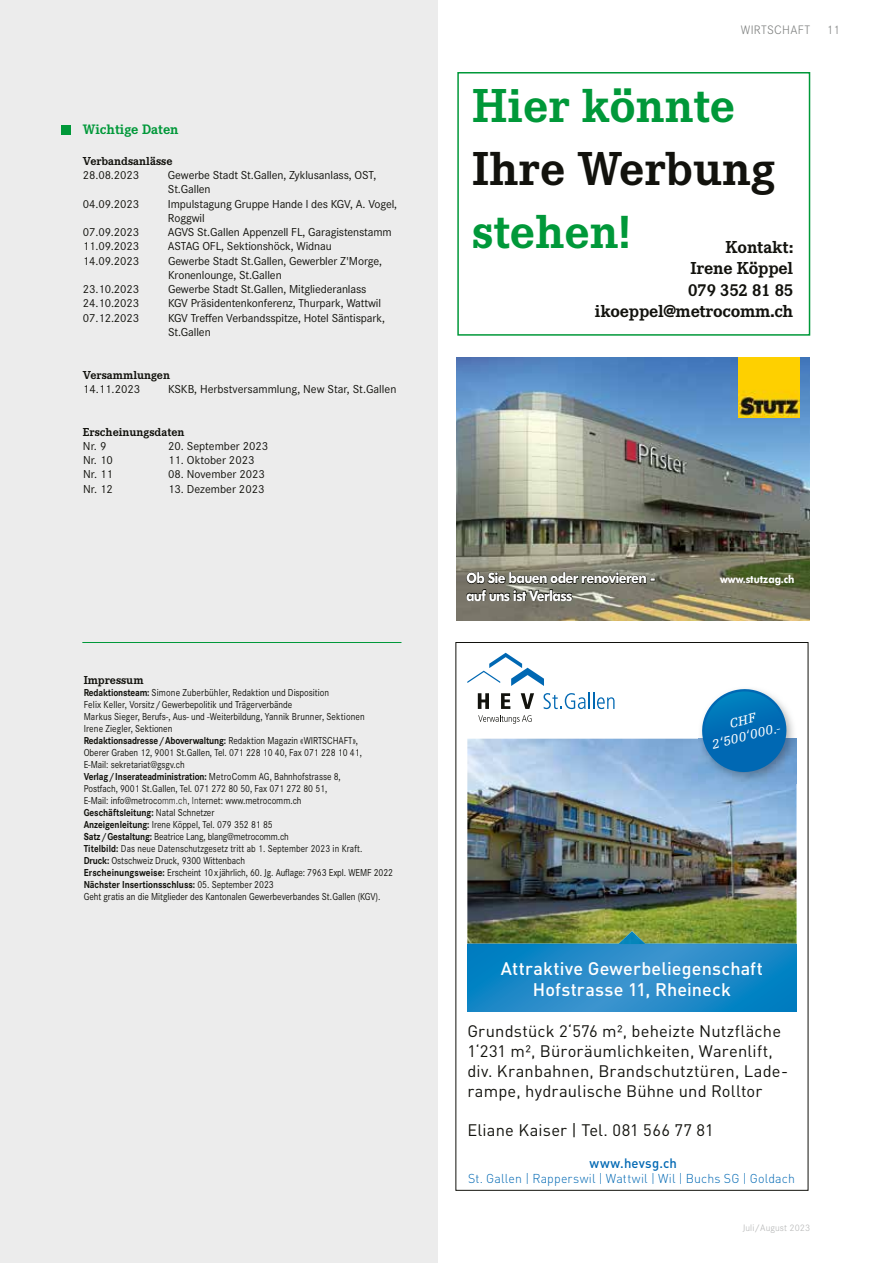
<style>
.page{position:relative;width:893px;height:1263px;background:#fff}
.page>*{position:absolute;margin:0;border:0;box-sizing:border-box;transform-origin:0 0}
.t1{font:700 49.5px "Corporate E";color:#009839}
.t2{font:700 49.5px "Corporate E";color:#12120d}
.t3{font:500 18px/21px "DINOT";letter-spacing:.01em;color:#fff;text-align:center}
.t4{font:700 18px/21.6px "Corporate E";letter-spacing:-.01em;color:#12120d;text-align:right}
.t5{font:16.5px/19.8px "DINOT";letter-spacing:.01em;color:#12120d}
.t6{font:700 14.4px "Futura BT";letter-spacing:-.05em;color:#fff;scale:.9 1}
.t7{font:700 14.25px "Corporate E";color:#009839}
.t8{font:italic 13.5px/16.2px "Egyptienne FLT Std";color:#fff;text-align:center}
.t9{font:500 13.5px "DINOT";letter-spacing:.02em;color:#0068b3}
.t10{font:300 12.75px "DINOT";letter-spacing:.015em;color:#0068b3}
.t11{font:300 12.75px "Corporate S";letter-spacing:.025em;color:#7b7d7c}
.t12{font:12px/14.2px "Corporate S";letter-spacing:-.01em;color:#12120d}
.t13{font:700 12px "Corporate E";color:#12120d}
.t14{font:700 10.8px "Futura BT";letter-spacing:-.005em;color:#fff;scale:.9 1}
.t15{font:10.5px/12px "Corporate S";letter-spacing:-.005em;color:#12120d;scale:.88 1}
.t16{font:300 9.75px "Corporate S";letter-spacing:.01em;color:#b4b5b5}
.s1{font-weight:700}
.s2{font-weight:300}
</style>
<div class="page">
<div style="left:0;top:0;width:438px;height:1263px;background:#ececec"></div>
<div style="left:62px;top:125px;width:9px;height:9px;background:#009839"></div>
<hr style="left:82px;top:642px;width:319px;height:1px;background:#009839">
<img style="left:467px;top:739px;width:330px;height:192px">
<svg style="left:478px;top:693px;width:11px;height:16px"></svg>
<svg style="left:521px;top:693px;width:13px;height:16px"></svg>
<svg style="left:543px;top:692px;width:71px;height:17px"></svg>
<svg style="left:501px;top:693px;width:9px;height:16px"></svg>
<svg style="left:467px;top:653px;width:77px;height:33px"></svg>
<svg style="left:478px;top:715px;width:54px;height:9px"></svg>
<img style="left:791px;top:721px;width:6px;height:18px">
<img style="left:698px;top:739px;width:99px;height:44px">
<svg style="left:698px;top:689px;width:93px;height:87px;background:#3788c1"></svg>
<svg style="left:467px;top:944px;width:330px;height:67px;background:#1f89c7"></svg>
<img style="left:467px;top:931px;width:330px;height:13px">
<img style="left:456px;top:357px;width:353px;height:264px">
<img style="left:738px;top:357px;width:61px;height:61px">
<svg style="left:466px;top:572px;width:189px;height:29px;background:#646459"></svg>
<div style="left:457px;top:72px;width:353px;height:264px;border:2px solid #009839"></div>
<h3 class="t7" style="left:83px;top:120px;width:97px">Wichtige Daten</h3>
<p class="t13" style="left:83px;top:153px;width:91px">Verbandsanlässe</p>
<p class="t12" style="left:83px;top:168px;width:58px">28.08.2023</p>
<p class="t12" style="left:168px;top:168px;width:210px">Gewerbe Stadt St.Gallen, Zyklusanlass, OST,<br>St.Gallen</p>
<p class="t12" style="left:83px;top:196px;width:58px">04.09.2023</p>
<p class="t12" style="left:168px;top:196px;width:231px">Impulstagung Gruppe Hande l des KGV, A. Vogel,<br>Roggwil</p>
<p class="t12" style="left:83px;top:225px;width:58px">07.09.2023</p>
<p class="t12" style="left:168px;top:225px;width:225px">AGVS St.Gallen Appenzell FL, Garagistenstamm</p>
<p class="t12" style="left:83px;top:239px;width:58px">11.09.2023</p>
<p class="t12" style="left:168px;top:239px;width:165px">ASTAG OFL, Sektionshöck, Widnau</p>
<p class="t12" style="left:83px;top:253px;width:58px">14.09.2023</p>
<p class="t12" style="left:168px;top:253px;width:215px">Gewerbe Stadt St.Gallen, Gewerbler Z'Morge,<br>Kronenlounge, St.Gallen</p>
<p class="t12" style="left:83px;top:282px;width:58px">23.10.2023</p>
<p class="t12" style="left:168px;top:282px;width:200px">Gewerbe Stadt St.Gallen, Mitgliederanlass</p>
<p class="t12" style="left:83px;top:296px;width:58px">24.10.2023</p>
<p class="t12" style="left:168px;top:296px;width:215px">KGV Präsidentenkonferenz, Thurpark, Wattwil</p>
<p class="t12" style="left:83px;top:310px;width:58px">07.12.2023</p>
<p class="t12" style="left:168px;top:310px;width:218px">KGV Treffen Verbandsspitze, Hotel Säntispark,<br>St.Gallen</p>
<p class="t13" style="left:83px;top:367px;width:89px">Versammlungen</p>
<p class="t12" style="left:83px;top:381px;width:59px">14.11.2023</p>
<p class="t12" style="left:168px;top:381px;width:230px">KSKB, Herbstversammlung, New Star, St.Gallen</p>
<p class="t13" style="left:83px;top:424px;width:103px">Erscheinungsdaten</p>
<p class="t12" style="left:83px;top:438px;width:25px">Nr. 9</p>
<p class="t12" style="left:168px;top:438px;width:102px">20. September 2023</p>
<p class="t12" style="left:83px;top:453px;width:31px">Nr. 10</p>
<p class="t12" style="left:168px;top:453px;width:88px">11. Oktober 2023</p>
<p class="t12" style="left:83px;top:467px;width:31px">Nr. 11</p>
<p class="t12" style="left:168px;top:467px;width:98px">08. November 2023</p>
<p class="t12" style="left:83px;top:481px;width:31px">Nr. 12</p>
<p class="t12" style="left:168px;top:481px;width:98px">13. Dezember 2023</p>
<p class="t13" style="left:84px;top:672px;width:61px">Impressum</p>
<p class="t15" style="left:84px;top:686px;width:353px"><span class="s1">Redaktionsteam:</span> Simone Zuberbühler, Redaktion und Disposition<br>Felix Keller, Vorsitz / Gewerbepolitik und Trägerverbände<br>Markus Sieger, Berufs-, Aus- und -Weiterbildung, Yannik Brunner, Sektionen<br>Irene Ziegler, Sektionen<br><span class="s1">Redaktionsadresse / Aboverwaltung:</span> Redaktion Magazin «WIRTSCHAFT»,<br>Oberer Graben 12, 9001 St. Gallen, Tel. 071 228 10 40, Fax 071 228 10 41,<br>E-Mail: sekretariat@gsgv.ch<br><span class="s1">Verlag / Inserateadministration:</span> MetroComm AG, Bahnhofstrasse 8,<br>Postfach, 9001 St. Gallen, Tel. 071 272 80 50, Fax 071 272 80 51,<br>E-Mail: info@metroco<span class="s2">mm.ch, In</span>ternet: www.metrocomm.ch<br><span class="s1">Geschäftsleitung:</span> Natal Schnetzer<br><span class="s1">Anzeigenleitung:</span> Irene Köppel, Tel. 079 352 81 85<br><span class="s1">Satz / Gestaltung:</span> Beatrice Lang, blang@metrocomm.ch<br><span class="s1">Titelbild:</span> Das neue Datenschutzgesetz tritt ab 1. September 2023 in Kraft.<br><span class="s1">Druck:</span> Ostschweiz Druck, 9300 Wittenbach<br><span class="s1">Erscheinungsweise:</span> Erscheint 10 x jährlich, 60. Jg. Auflage: 7963 Expl. WEMF 2022<br><span class="s1">Nächster Insertionsschluss:</span> 05. September 2023<br>Geht gratis an die Mitglieder des Kantonalen Gewerbeverbandes St. Gallen (KGV).</p>
<p class="t11" style="left:741px;top:22px;width:71px">WIRTSCHAFT</p>
<p class="t11" style="left:827px;top:22px;width:15px">11</p>
<h1 class="t1" style="left:472px;top:73px;width:264px">Hier könnte</h1>
<h1 class="t2" style="left:472px;top:136px;width:304px">Ihre Werbung</h1>
<h1 class="t1" style="left:472px;top:199px;width:160px">stehen!</h1>
<h2 class="t4" style="left:595px;top:235px;width:200px">Kontakt:<br>Irene Köppel<br>079 352 81 85 ikoeppel@metrocomm.ch</h2>
<h3 class="t6" style="left:466px;top:569px;width:212px">Ob Sie bauen oder renovieren -</h3>
<p class="t14" style="left:720px;top:573px;width:84px">www.stutzag.ch</p>
<h3 class="t6" style="left:466px;top:587px;width:120px">auf uns ist Verlass</h3>
<p class="t8" style="left:706px;top:721px;width:72px;rotate:-14deg">CHF<br>2‘500‘000.-</p>
<h2 class="t3" style="left:501px;top:956px;width:263px">Attraktive Gewerbeliegenschaft<br>Hofstrasse 11, Rheineck</h2>
<h3 class="t5" style="left:467px;top:1020px;width:322px">Grundstück 2‘576 m2, beheizte Nutzfläche 1‘231 m2, Büroräumlichkeiten, Warenlift, div. Kranbahnen, Brandschutztüren, Lade&shy;rampe, hydraulische Bühne und Rolltor</h3>
<h3 class="t5" style="left:467px;top:1119px;width:248px">Eliane Kaiser | Tel. 081 566 77 81</h3>
<p class="t9" style="left:590px;top:1152px;width:89px">www.hevsg.ch</p>
<p class="t10" style="left:468px;top:1169px;width:328px">St. Gallen | Rapperswil | Wattwil | Wil | Buchs SG | Goldach</p>
<p class="t16" style="left:743px;top:1222px;width:69px">Juli/August 2023</p>
</div>
